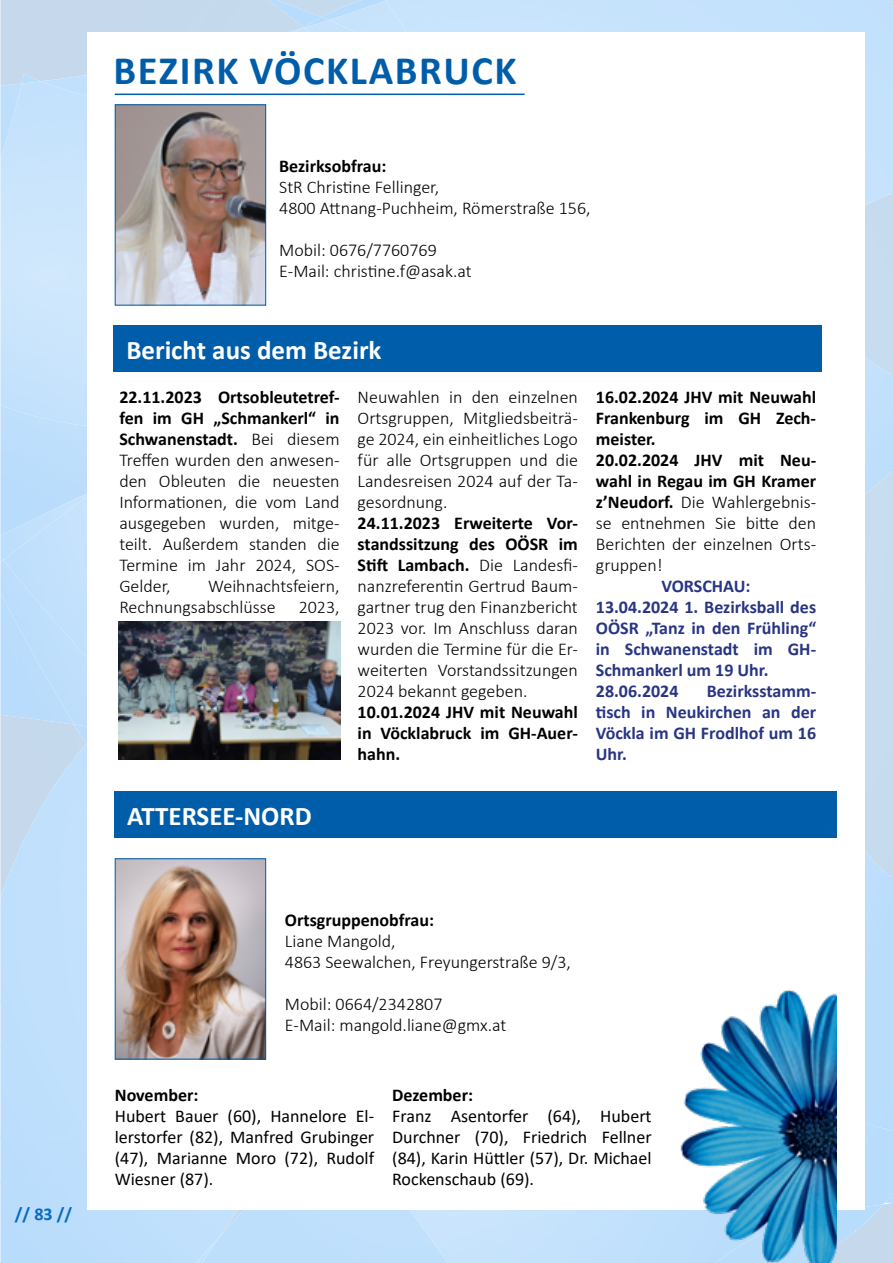
<style>
.page{position:relative;width:893px;height:1263px;background:#fff}
.page>*{position:absolute;margin:0;border:0;box-sizing:border-box;transform-origin:0 0}
.t1{font:700 40.5px "Calibri";letter-spacing:.04em;color:#005da9}
.t2{font:700 27px "Calibri";color:#fff}
.t3{font:300 18px/21px "Calibri";color:#000}
.t4{font:700 18px/21px "Calibri";color:#000;text-align:justify}
.t5{font:18px/21px "Calibri";color:#000;text-align:justify}
.t6{font:700 18px/21px "Calibri";color:#283583}
.t7{font:700 18px "Calibri";color:#005da9}
.s1{font-weight:700}
.s2{font-weight:300}
</style>
<div class="page">
<img style="left:44px;top:747px;width:42px;height:71px">
<div style="left:0;top:1047px;width:87px;height:89px;background:#bedffc"></div>
<div style="left:0;top:1136px;width:87px;height:46px;background:#bddefc"></div>
<div style="left:0;top:1001px;width:86px;height:46px;background:#c0e0fc"></div>
<div style="left:0;top:1182px;width:195px;height:81px;background:#bcdefc"></div>
<div style="left:0;top:911px;width:86px;height:90px;background:#c1e0fc"></div>
<div style="left:0;top:864px;width:86px;height:47px;background:#c1e0fc"></div>
<img style="left:13px;top:818px;width:73px;height:48px">
<img style="left:34px;top:800px;width:11px;height:20px">
<img style="left:865px;top:789px;width:28px;height:90px">
<div style="left:195px;top:1210px;width:142px;height:53px;background:#bedffc"></div>
<img style="left:186px;top:1235px;width:35px;height:28px">
<img style="left:74px;top:728px;width:12px;height:16px">
<img style="left:337px;top:966px;width:556px;height:297px">
<img style="left:0;top:560px;width:87px;height:168px">
<img style="left:0;top:0;width:386px;height:487px">
<img style="left:0;top:28px;width:304px;height:404px">
<img style="left:329px;top:1px;width:92px;height:19px">
<img style="left:304px;top:17px;width:25px;height:3px">
<img style="left:304px;top:20px;width:127px;height:12px">
<div style="left:0;top:487px;width:87px;height:73px;background:#c0e0fc"></div>
<svg style="left:0;top:556px;width:3px;height:6px"></svg>
<div style="left:87px;top:32px;width:777px;height:1178px;background:#fff"></div>
<hr style="left:115px;top:94px;width:410px;height:1px;background:#005da9">
<img style="left:117px;top:106px;width:147px;height:197px">
<div style="left:115px;top:104px;width:151px;height:201px;border:1px solid #005da9"></div>
<div style="left:114px;top:326px;width:708px;height:46px;background:#005da9"></div>
<img style="left:118px;top:621px;width:223px;height:138px">
<div style="left:114px;top:792px;width:723px;height:46px;background:#005da9"></div>
<img style="left:117px;top:860px;width:147px;height:197px">
<div style="left:115px;top:858px;width:151px;height:201px;border:1px solid #005da9"></div>
<img style="left:675px;top:989px;width:162px;height:274px">
<p class="t7" style="left:15px;top:1201px;width:59px">// 83 //</p>
<h1 class="t1" style="left:113px;top:42px;width:405px">BEZIRK VÖCKLABRUCK</h1>
<p class="t4" style="left:279px;top:155px;width:109px">Bezirksobfrau:</p>
<p class="t3" style="left:279px;top:176px;width:313px">StR Christine Fellinger,<br>4800 Attnang-Puchheim, Römerstraße 156,</p>
<p class="t3" style="left:279px;top:239px;width:194px">Mobil: 0676/7760769<br>E-Mail: christine.f@asak.at</p>
<h2 class="t2" style="left:126px;top:331px;width:257px">Bericht aus dem Bezirk</h2>
<p class="t3" style="left:119px;top:386px;width:222px;text-align:justify"><span class="s1">22.11.2023 Ortsobleutetref&shy;fen im GH „Schmankerl“ in Schwanenstadt.</span> Bei diesem Treffen wurden den anwesen&shy;den Obleuten die neuesten Informationen, die vom Land ausgegeben wurden, mitge&shy;teilt. Außerdem standen die Termine im Jahr 2024, SOS-Gelder,</p>
<p class="t3" style="left:358px;top:386px;width:222px;text-align:justify">Neuwahlen in den einzelnen Ortsgruppen, Mitgliedsbeiträ&shy;ge 2024, ein einheitliches Logo für alle Ortsgruppen und die Landesreisen 2024 auf der Ta&shy;gesordnung.</p>
<p class="t3" style="left:358px;top:512px;width:222px;text-align:justify"><span class="s1">24.11.2023 Erweiterte Vor&shy;standssitzung des OÖSR im Stift Lambach.</span> Die Landesfi&shy;nanzreferentin Gertrud Baum&shy;gartner trug den Finanzbericht 2023 vor. Im Anschluss daran wurden die Termine für die Er&shy;weiterten Vorstandssitzungen 2024 bekannt gegeben.</p>
<p class="t4" style="left:358px;top:701px;width:222px">10.01.2024 JHV mit Neuwahl in Vöcklabruck im GH-Auer&shy;hahn.</p>
<p class="t3" style="left:119px;top:575px;width:222px;text-indent:89px">Weihnachtsfeiern,<br>Rechnungsabschlüsse</p>
<p class="t3" style="left:299px;top:596px;width:42px">2023,</p>
<p class="t4" style="left:596px;top:386px;width:222px;text-align:left">16.02.2024 JHV mit Neuwahl<br>Frankenburg im GH Zech&shy;meister.<br>20.02.2024 JHV mit Neu&shy;wahl in Regau im GH Kramer z’Neudorf. <span class="s2">Die Wahlergebnis&shy;se entnehmen Sie bitte den<br>Berichten der einzelnen Orts&shy;gruppen!</span></p>
<p class="t6" style="left:596px;top:575px;width:222px;text-indent:66px">VORSCHAU:<br>13.04.2024 1. Bezirksball des<br>OÖSR „Tanz in den Frühling“ in Schwanenstadt im GH-<br>Schmankerl um 19 Uhr.<br>28.06.2024</p>
<p class="t6" style="left:596px;top:680px;width:222px;text-align:justify;text-indent:111px">Bezirksstamm&shy;tisch in Neukirchen an der Vöckla im GH Frodlhof um 16<br>Uhr.</p>
<h2 class="t2" style="left:127px;top:797px;width:186px">ATTERSEE-NORD</h2>
<p class="t4" style="left:285px;top:909px;width:151px">Ortsgruppenobfrau:</p>
<p class="t3" style="left:285px;top:930px;width:288px">Liane Mangold,<br>4863 Seewalchen, Freyungerstraße 9/3,</p>
<p class="t3" style="left:285px;top:993px;width:223px">Mobil: 0664/2342807<br>E-Mail: mangold.liane@gmx.at</p>
<p class="t4" style="left:115px;top:1084px;width:85px">November:</p>
<p class="t5" style="left:115px;top:1105px;width:261px">Hubert Bauer (60), Hannelore El&shy;lerstorfer (82), Manfred Grubinger (47), Marianne Moro (72), Rudolf Wiesner (87).</p>
<p class="t4" style="left:392px;top:1084px;width:82px">Dezember:</p>
<p class="t5" style="left:392px;top:1105px;width:261px">Franz Asentorfer (64), Hubert Durchner (70), Friedrich Fellner (84), Karin Hüttler (57), Dr. Michael Rockenschaub (69).</p>
</div>
